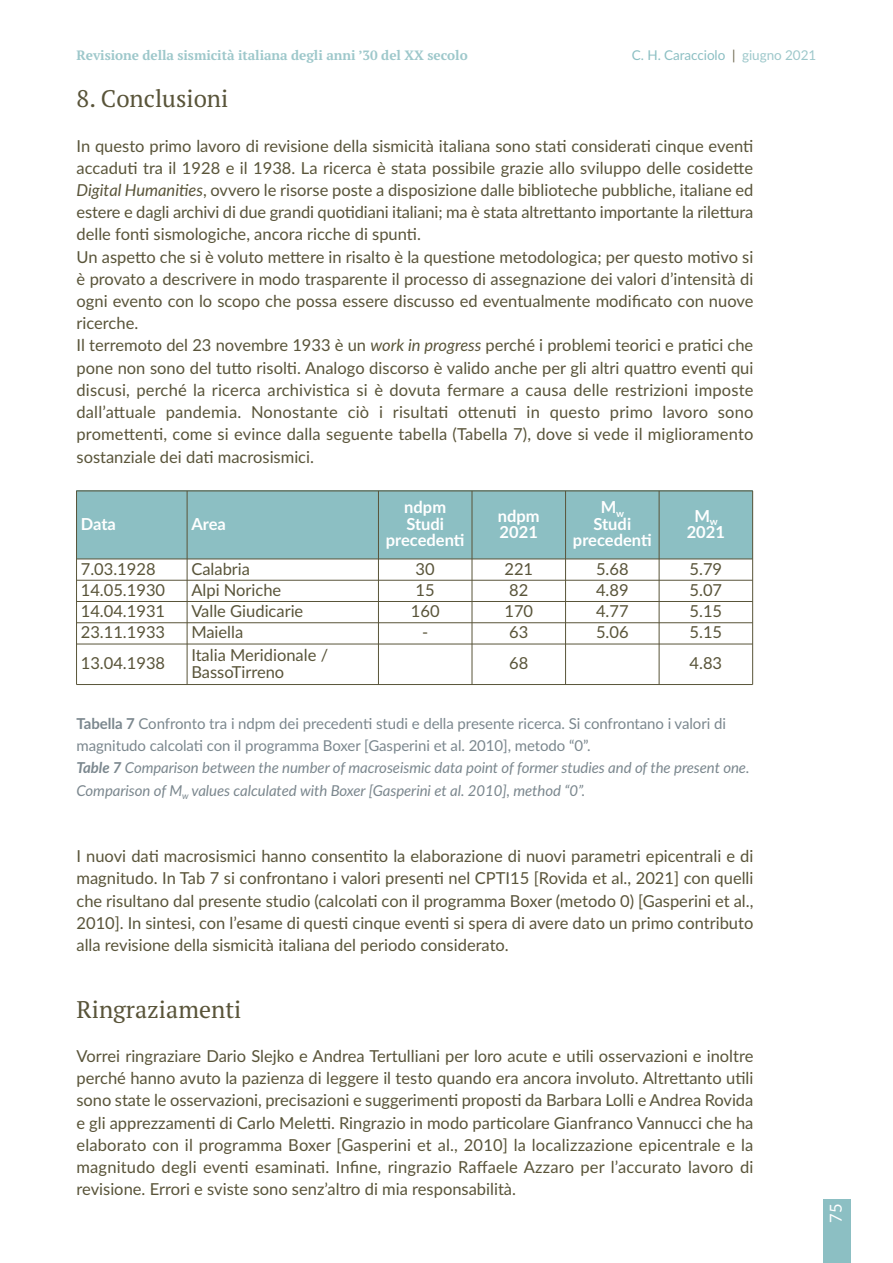
<style>
.page{position:relative;width:893px;height:1263px;background:#fff}
.page>*{position:absolute;margin:0;border:0;box-sizing:border-box;transform-origin:0 0}
.t1{font:24px "PT Serif";color:#595439}
.t2{font:16.5px/22.2px "Lato";color:#595439;text-align:justify}
.t3{font:700 16.5px/16.5px "Lato";color:#fff;text-align:center}
.t4{font:16.5px "Lato";color:#fff}
.t5{font:italic 15px/22.2px "Lato";letter-spacing:-.005em;color:#7b878e}
.t6{font:15px/22.2px "Lato";letter-spacing:-.005em;color:#7b878e}
.t7{font:700 13.5px "PT Serif";letter-spacing:-.005em;color:#9ec8cb}
.t8{font:13.5px "Lato";letter-spacing:-.005em;color:#8cbfc3}
.s1{color:#6b654d}
.s2{color:#9ec8cb}
.s3{font-style:italic}
.s4{font-weight:700}
</style>
<div class="page">
<div style="left:823px;top:1199px;width:27px;height:64px;background:#8cbfc3"></div>
<div style="left:77px;top:491px;width:110px;height:68px;background:#8cbfc3"></div>
<div style="left:187px;top:491px;width:191px;height:68px;background:#8cbfc3"></div>
<div style="left:378px;top:491px;width:94px;height:68px;background:#8cbfc3"></div>
<div style="left:472px;top:491px;width:94px;height:68px;background:#8cbfc3"></div>
<div style="left:566px;top:491px;width:93px;height:68px;background:#8cbfc3"></div>
<div style="left:659px;top:491px;width:94px;height:68px;background:#8cbfc3"></div>
<hr style="left:76px;top:491px;width:1px;height:193px;background:#595439">
<hr style="left:187px;top:491px;width:1px;height:193px;background:#595439">
<hr style="left:378px;top:491px;width:1px;height:193px;background:#595439">
<hr style="left:472px;top:491px;width:1px;height:193px;background:#595439">
<hr style="left:565px;top:491px;width:1px;height:193px;background:#595439">
<hr style="left:659px;top:491px;width:1px;height:193px;background:#595439">
<hr style="left:752px;top:491px;width:1px;height:193px;background:#595439">
<hr style="left:77px;top:491px;width:676px;height:1px;background:#595439">
<hr style="left:77px;top:559px;width:676px;height:1px;background:#595439">
<hr style="left:77px;top:580px;width:676px;height:1px;background:#595439">
<hr style="left:77px;top:601px;width:676px;height:1px;background:#595439">
<hr style="left:77px;top:622px;width:676px;height:1px;background:#595439">
<hr style="left:77px;top:644px;width:676px;height:1px;background:#595439">
<hr style="left:77px;top:684px;width:676px;height:1px;background:#595439">
<p class="t7" style="left:77px;top:50px;width:393px">Revisione della sismicità italiana degli anni ’30 del XX secolo</p>
<p class="t8" style="left:632px;top:50px;width:186px">C. H. Caracciolo <span class="s1">|</span> <span class="s2">giugno 2021</span></p>
<p class="t1" style="left:77px;top:89px;width:153px">8. Conclusioni</p>
<p class="t2" style="left:77px;top:136px;width:678px">In questo primo lavoro di revisione della sismicità italiana sono stati considerati cinque eventi accaduti tra il 1928 e il 1938. La ricerca è stata possibile grazie allo sviluppo delle cosidette <span class="s3">Digital Humanities</span>, ovvero le risorse poste a disposizione dalle biblioteche pubbliche, italiane ed estere e dagli archivi di due grandi quotidiani italiani; ma è stata altrettanto importante la rilettura delle fonti sismologiche, ancora ricche di spunti.</p>
<p class="t2" style="left:77px;top:247px;width:678px">Un aspetto che si è voluto mettere in risalto è la questione metodologica; per questo motivo si è provato a descrivere in modo trasparente il processo di assegnazione dei valori d’intensità di ogni evento con lo scopo che possa essere discusso ed eventualmente modificato con nuove ricerche.</p>
<p class="t2" style="left:77px;top:336px;width:678px">Il terremoto del 23 novembre 1933 è un <span class="s3">work in progress</span> perché i problemi teorici e pratici che pone non sono del tutto risolti. Analogo discorso è valido anche per gli altri quattro eventi qui discusi, perché la ricerca archivistica si è dovuta fermare a causa delle restrizioni imposte dall’attuale pandemia. Nonostante ciò i risultati ottenuti in questo primo lavoro sono promettenti, come si evince dalla seguente tabella (Tabella 7), dove si vede il miglioramento sostanziale dei dati macrosismici.</p>
<p class="t3" style="left:81px;top:517px;width:37px">Data</p>
<p class="t3" style="left:191px;top:517px;width:36px">Area</p>
<p class="t3" style="left:404px;top:501px;width:43px">ndpm</p>
<p class="t3" style="left:386px;top:517px;width:80px">Studi precedenti</p>
<p class="t3" style="left:498px;top:509px;width:43px">ndpm</p>
<p class="t3" style="left:500px;top:525px;width:40px">2021</p>
<p class="t3" style="left:601px;top:501px;width:25px">M<sub>w</sub></p>
<p class="t3" style="left:573px;top:517px;width:80px">Studi precedenti</p>
<p class="t3" style="left:694px;top:509px;width:25px">M<sub>w</sub></p>
<p class="t3" style="left:687px;top:525px;width:40px">2021</p>
<p class="t2" style="left:81px;top:559px;width:76px">7.03.1928</p>
<p class="t2" style="left:191px;top:559px;width:60px">Calabria</p>
<p class="t2" style="left:416px;top:559px;width:21px">30</p>
<p class="t2" style="left:504px;top:559px;width:30px">221</p>
<p class="t2" style="left:596px;top:559px;width:34px">5.68</p>
<p class="t2" style="left:690px;top:559px;width:34px">5.79</p>
<p class="t2" style="left:81px;top:580px;width:86px">14.05.1930</p>
<p class="t2" style="left:191px;top:580px;width:91px">Alpi Noriche</p>
<p class="t2" style="left:416px;top:580px;width:21px">15</p>
<p class="t2" style="left:509px;top:580px;width:21px">82</p>
<p class="t2" style="left:596px;top:580px;width:34px">4.89</p>
<p class="t2" style="left:690px;top:580px;width:34px">5.07</p>
<p class="t2" style="left:81px;top:601px;width:86px">14.04.1931</p>
<p class="t2" style="left:191px;top:601px;width:114px">Valle Giudicarie</p>
<p class="t2" style="left:411px;top:601px;width:30px">160</p>
<p class="t2" style="left:504px;top:601px;width:30px">170</p>
<p class="t2" style="left:596px;top:601px;width:34px">4.77</p>
<p class="t2" style="left:690px;top:601px;width:34px">5.15</p>
<p class="t2" style="left:81px;top:623px;width:86px">23.11.1933</p>
<p class="t2" style="left:191px;top:623px;width:53px">Maiella</p>
<p class="t2" style="left:422px;top:623px;width:8px">-</p>
<p class="t2" style="left:509px;top:623px;width:21px">63</p>
<p class="t2" style="left:596px;top:623px;width:34px">5.06</p>
<p class="t2" style="left:690px;top:623px;width:34px">5.15</p>
<p class="t2" style="left:81px;top:654px;width:86px">13.04.1938</p>
<p class="t2" style="left:191px;top:648px;width:138px;line-height:16.5px">Italia Meridionale /<br>BassoTirreno</p>
<p class="t2" style="left:509px;top:654px;width:21px">68</p>
<p class="t2" style="left:690px;top:654px;width:34px">4.83</p>
<p class="t6" style="left:77px;top:714px;width:651px"><span class="s4">Tabella 7</span> Confronto tra i ndpm dei precedenti studi e della presente ricerca. Si confrontano i valori di magnitudo calcolati con il programma Boxer [Gasperini et al. 2010], metodo “0”.</p>
<p class="t5" style="left:77px;top:758px;width:674px"><span class="s4">Table 7</span> Comparison between the number of macroseismic data point of former studies and of the present one.<br>Comparison of M<sub>w</sub> values calculated with Boxer [Gasperini et al. 2010], method “0”.</p>
<p class="t2" style="left:77px;top:846px;width:678px">I nuovi dati macrosismici hanno consentito la elaborazione di nuovi parametri epicentrali e di magnitudo. In Tab 7 si confrontano i valori presenti nel CPTI15 [Rovida et al., 2021] con quelli che risultano dal presente studio (calcolati con il programma Boxer (metodo 0) [Gasperini et al., 2010]. In sintesi, con l’esame di questi cinque eventi si spera di avere dato un primo contributo alla revisione della sismicità italiana del periodo considerato.</p>
<p class="t1" style="left:77px;top:999px;width:166px">Ringraziamenti</p>
<p class="t2" style="left:77px;top:1046px;width:678px">Vorrei ringraziare Dario Slejko e Andrea Tertulliani per loro acute e utili osservazioni e inoltre perché hanno avuto la pazienza di leggere il testo quando era ancora involuto. Altrettanto utili sono state le osservazioni, precisazioni e suggerimenti proposti da Barbara Lolli e Andrea Rovida e gli apprezzamenti di Carlo Meletti. Ringrazio in modo particolare Gianfranco Vannucci che ha elaborato con il programma Boxer [Gasperini et al., 2010] la localizzazione epicentrale e la magnitudo degli eventi esaminati. Infine, ringrazio Raffaele Azzaro per l’accurato lavoro di revisione. Errori e sviste sono senz’altro di mia responsabilità.</p>
<p class="t4" style="left:829px;top:1222px;width:21px;rotate:-90deg">75</p>
</div>
